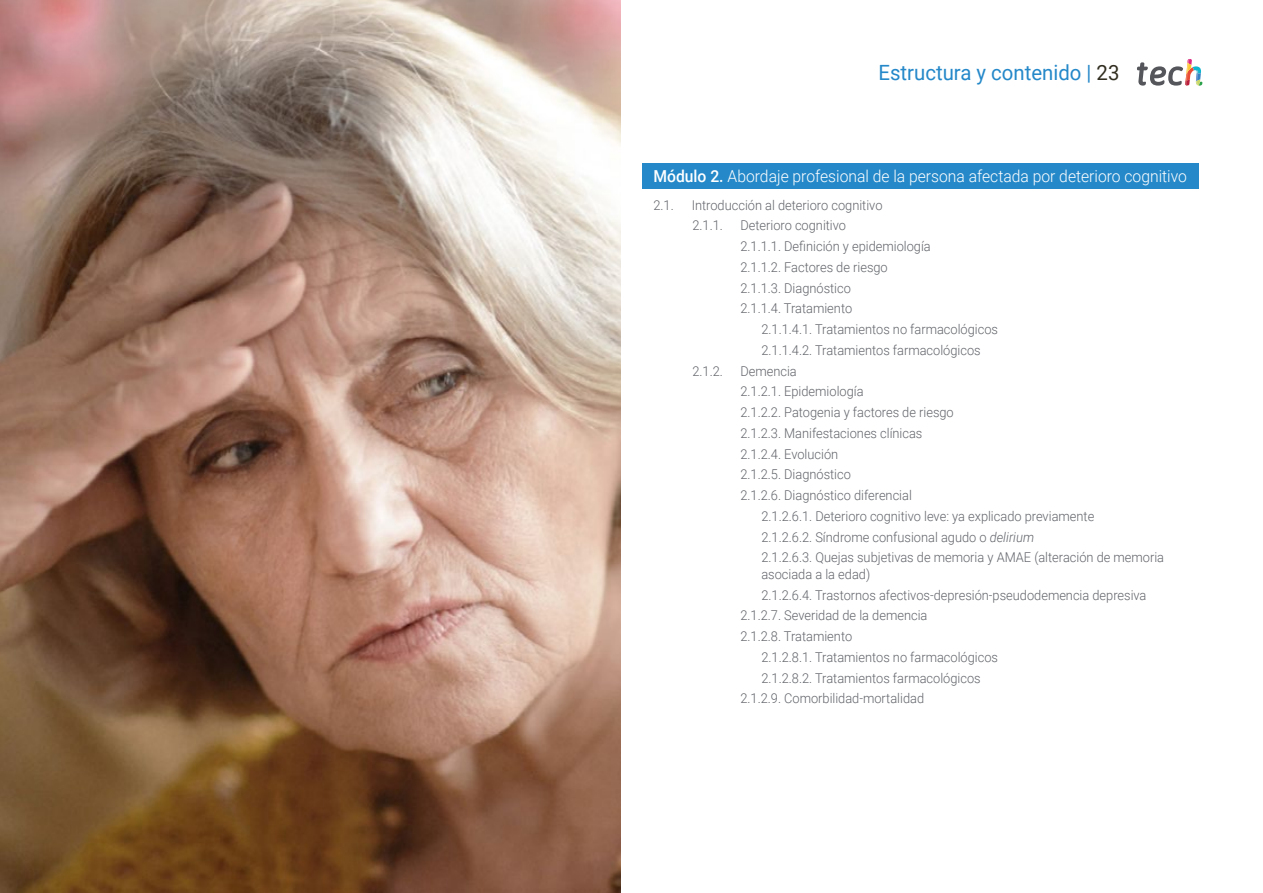
<style>
.page{position:relative;width:1263px;height:893px;background:#fff}
.page>*{position:absolute;margin:0;border:0;box-sizing:border-box;transform-origin:0 0}
.t1{font:21px "Roboto";color:#2488c9}
.t2{font:300 16.5px "Roboto";color:#fff;scale:.95 1}
.t3{font:300 13.5px/20.7px "Roboto";color:#61646a;scale:.95 1}
.s1{color:#312e20}
.s2{font-weight:500}
.s3{font-style:italic}
</style>
<div class="page">
<img style="left:0;top:0;width:621px;height:893px">
<svg style="left:1137px;top:59px;width:65px;height:27px"></svg>
<div style="left:642px;top:164px;width:557px;height:25px;background:#2488c9"></div>
<h1 class="t1" style="left:878px;top:57px;width:242px">Estructura y contenido | <span class="s1">23</span></h1>
<p class="t2" style="left:653px;top:165px;width:563px"><span class="s2">Módulo 2.</span> Abordaje profesional de la persona afectada por deterioro cognitivo</p>
<p class="t3" style="left:653px;top:194px;width:23px">2.1.</p>
<p class="t3" style="left:692px;top:194px;width:202px">Introducción al deterioro cognitivo<br>2.1.1.</p>
<p class="t3" style="left:740px;top:215px;width:202px">Deterioro cognitivo<br>2.1.1.1. Definición y epidemiología<br>2.1.1.2. Factores de riesgo<br>2.1.1.3. Diagnóstico<br>2.1.1.4. Tratamiento</p>
<p class="t3" style="left:761px;top:318px;width:251px">2.1.1.4.1. Tratamientos no farmacológicos<br>2.1.1.4.2. Tratamientos farmacológicos</p>
<p class="t3" style="left:692px;top:360px;width:34px">2.1.2.</p>
<p class="t3" style="left:740px;top:360px;width:226px">Demencia<br>2.1.2.1. Epidemiología<br>2.1.2.2. Patogenia y factores de riesgo<br>2.1.2.3. Manifestaciones clínicas<br>2.1.2.4. Evolución<br>2.1.2.5. Diagnóstico<br>2.1.2.6. Diagnóstico diferencial</p>
<p class="t3" style="left:761px;top:505px;width:425px">2.1.2.6.1. Deterioro cognitivo leve: ya explicado previamente<br>2.1.2.6.2. Síndrome confusional agudo o <span class="s3">delirium<br></span>2.1.2.6.3. Quejas subjetivas de memoria y AMAE (alteración de memoria</p>
<p class="t3" style="left:761px;top:563px;width:116px">asociada a la edad)</p>
<p class="t3" style="left:761px;top:584px;width:407px">2.1.2.6.4. Trastornos afectivos-depresión-pseudodemencia depresiva</p>
<p class="t3" style="left:740px;top:605px;width:198px">2.1.2.7. Severidad de la demencia</p>
<p class="t3" style="left:740px;top:625px;width:119px">2.1.2.8. Tratamiento</p>
<p class="t3" style="left:761px;top:646px;width:251px">2.1.2.8.1. Tratamientos no farmacológicos</p>
<p class="t3" style="left:761px;top:667px;width:232px">2.1.2.8.2. Tratamientos farmacológicos</p>
<p class="t3" style="left:740px;top:688px;width:195px">2.1.2.9. Comorbilidad-mortalidad</p>
</div>
